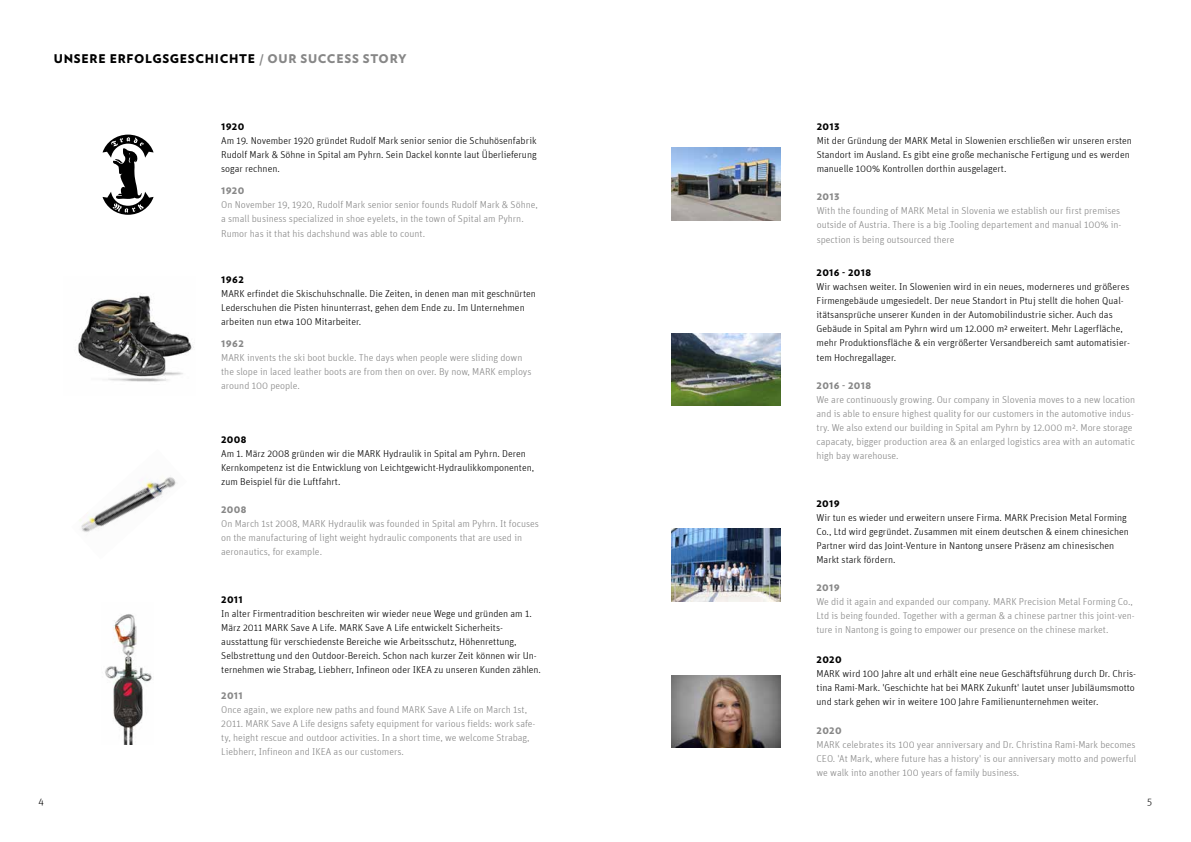
<style>
.page{position:relative;width:1191px;height:842px;background:#fff}
.page>*{position:absolute;margin:0;border:0;box-sizing:border-box;transform-origin:0 0}
.t1{font:900 12px "Verlag";letter-spacing:.06em;color:#000}
.t2{font:300 10px/14px "Unit";color:#000}
.t3{font:300 10px/14px "Unit";color:#878787}
.t4{font:900 9px "Verlag";letter-spacing:.04em;color:#000}
.t5{font:900 9px "Verlag";letter-spacing:.04em;color:#878787}
.s1{color:#878787}
</style>
<div class="page">
<svg style="left:103px;top:135px;width:51px;height:80px"></svg>
<img style="left:78px;top:295px;width:116px;height:87px">
<img style="left:79px;top:477px;width:98px;height:55px">
<img style="left:105px;top:614px;width:47px;height:130px">
<img style="left:671px;top:147px;width:109px;height:73px">
<img style="left:671px;top:333px;width:109px;height:72px">
<img style="left:671px;top:529px;width:109px;height:72px">
<img style="left:671px;top:675px;width:109px;height:72px">
<p class="t1" style="left:54px;top:49px;width:354px">UNSERE ERFOLGSGESCHICHTE <span class="s1">/ OUR SUCCESS STORY</span></p>
<p class="t4" style="left:221px;top:120px;width:25px">1920</p>
<p class="t2" style="left:221px;top:134px;width:317px;text-align:justify">Am 19. November 1920 gründet Rudolf Mark senior senior die Schuhösenfabrik Rudolf Mark &amp; Söhne in Spital am Pyhrn. Sein Dackel konnte laut Überlieferung sogar rechnen.</p>
<p class="t5" style="left:221px;top:184px;width:25px">1920</p>
<p class="t3" style="left:221px;top:198px;width:318px">On November 19, 1920, Rudolf Mark senior senior founds Rudolf Mark &amp; Söhne, a small business specialized in shoe eyelets, in the town of Spital am Pyhrn.<br>Rumor has it that his dachshund was able to count.</p>
<p class="t4" style="left:221px;top:273px;width:24px">1962</p>
<p class="t2" style="left:221px;top:287px;width:316px">MARK erfindet die Skischuhschnalle. Die Zeiten, in denen man mit geschnürten<br>Lederschuhen die Pisten hinunterrast, gehen dem Ende zu. Im Unternehmen arbeiten nun etwa 100 Mitarbeiter.</p>
<p class="t5" style="left:221px;top:337px;width:24px">1962</p>
<p class="t3" style="left:221px;top:351px;width:312px">MARK invents the ski boot buckle. The days when people were sliding down the slope in laced leather boots are from then on over. By now, MARK employs around 100 people.</p>
<p class="t4" style="left:221px;top:432px;width:27px">2008</p>
<p class="t2" style="left:221px;top:446px;width:314px">Am 1. März 2008 gründen wir die MARK Hydraulik in Spital am Pyhrn. Deren<br>Kernkompetenz ist die Entwicklung von Leichtgewicht-Hydraulikkomponenten, zum Beispiel für die Luftfahrt.</p>
<p class="t5" style="left:221px;top:502px;width:27px">2008</p>
<p class="t3" style="left:221px;top:516px;width:319px">On March 1st 2008, MARK Hydraulik was founded in Spital am Pyhrn. It focuses on the manufacturing of light weight hydraulic components that are used in aeronautics, for example.</p>
<p class="t4" style="left:221px;top:592px;width:23px">2011</p>
<p class="t2" style="left:221px;top:606px;width:321px">In alter Firmentradition beschreiten wir wieder neue Wege und gründen am 1.<br>März 2011 MARK Save A Life. MARK Save A Life entwickelt Sicherheits&shy;ausstattung für verschiedenste Bereiche wie Arbeitsschutz, Höhenrettung, Selbstrettung und den Outdoor-Bereich. Schon nach kurzer Zeit können wir Un&shy;ternehmen wie Strabag, Liebherr, Infineon oder IKEA zu unseren Kunden zählen.</p>
<p class="t5" style="left:221px;top:688px;width:23px">2011</p>
<p class="t3" style="left:221px;top:702px;width:316px">Once again, we explore new paths and found MARK Save A Life on March 1st, 2011. MARK Save A Life designs safety equipment for various fields: work safe&shy;ty, height rescue and outdoor activities. In a short time, we welcome Strabag, Liebherr, Infineon and IKEA as our customers.</p>
<p class="t4" style="left:816px;top:120px;width:24px">2013</p>
<p class="t2" style="left:816px;top:134px;width:317px">Mit der Gründung der MARK Metal in Slowenien erschließen wir unseren ersten<br>Standort im Ausland. Es gibt eine große mechanische Fertigung und es werden manuelle 100% Kontrollen dorthin ausgelagert.</p>
<p class="t5" style="left:816px;top:190px;width:24px">2013</p>
<p class="t3" style="left:816px;top:204px;width:306px;text-align:justify">With the founding of MARK Metal in Slovenia we establish our first premises outside of Austria. There is a big .Tooling departement and manual 100% in&shy;spection is being outsourced there</p>
<p class="t4" style="left:816px;top:266px;width:56px">2016 - 2018</p>
<p class="t2" style="left:816px;top:280px;width:315px">Wir wachsen weiter. In Slowenien wird in ein neues, moderneres und größeres Firmengebäude umgesiedelt. Der neue Standort in Ptuj stellt die hohen Qual&shy;itätsansprüche unserer Kunden in der Automobilindustrie sicher. Auch das Gebäude in Spital am Pyhrn wird um 12.000 m² erweitert. Mehr Lagerfläche, mehr Produktionsfläche &amp; ein vergrößerter Versandbereich samt automatisier&shy;tem Hochregallager.</p>
<p class="t5" style="left:816px;top:379px;width:56px">2016 - 2018</p>
<p class="t3" style="left:816px;top:393px;width:320px">We are continuously growing. Our company in Slovenia moves to a new location and is able to ensure highest quality for our customers in the automotive indus&shy;try. We also extend our building in Spital am Pyhrn by 12.000 m². More storage capacaty, bigger production area &amp; an enlarged logistics area with an automatic high bay warehouse.</p>
<p class="t4" style="left:816px;top:496px;width:25px">2019</p>
<p class="t2" style="left:816px;top:510px;width:314px">Wir tun es wieder und erweitern unsere Firma. MARK Precision Metal Forming Co., Ltd wird gegründet. Zusammen mit einem deutschen &amp; einem chinesichen Partner wird das Joint-Venture in Nantong unsere Präsenz am chinesischen Markt stark fördern.</p>
<p class="t5" style="left:816px;top:580px;width:25px">2019</p>
<p class="t3" style="left:816px;top:594px;width:320px">We did it again and expanded our company. MARK Precision Metal Forming Co.,<br>Ltd is being founded. Together with a german &amp; a chinese partner this joint-ven&shy;ture in Nantong is going to empower our presence on the chinese market.</p>
<p class="t4" style="left:816px;top:652px;width:27px">2020</p>
<p class="t2" style="left:816px;top:667px;width:321px;text-align:justify">MARK wird 100 Jahre alt und erhält eine neue Geschäftsführung durch Dr. Chris&shy;tina Rami-Mark. 'Geschichte hat bei MARK Zukunft' lautet unser Jubiläumsmotto und stark gehen wir in weitere 100 Jahre Familienunternehmen weiter.</p>
<p class="t5" style="left:816px;top:723px;width:27px">2020</p>
<p class="t3" style="left:816px;top:737px;width:321px;text-align:justify">MARK celebrates its 100 year anniversary and Dr. Christina Rami-Mark becomes CEO. 'At Mark, where future has a history' is our anniversary motto and powerful we walk into another 100 years of family business.</p>
<p class="t2" style="left:38px;top:795px;width:7px">4</p>
<p class="t2" style="left:1147px;top:795px;width:6px">5</p>
</div>
